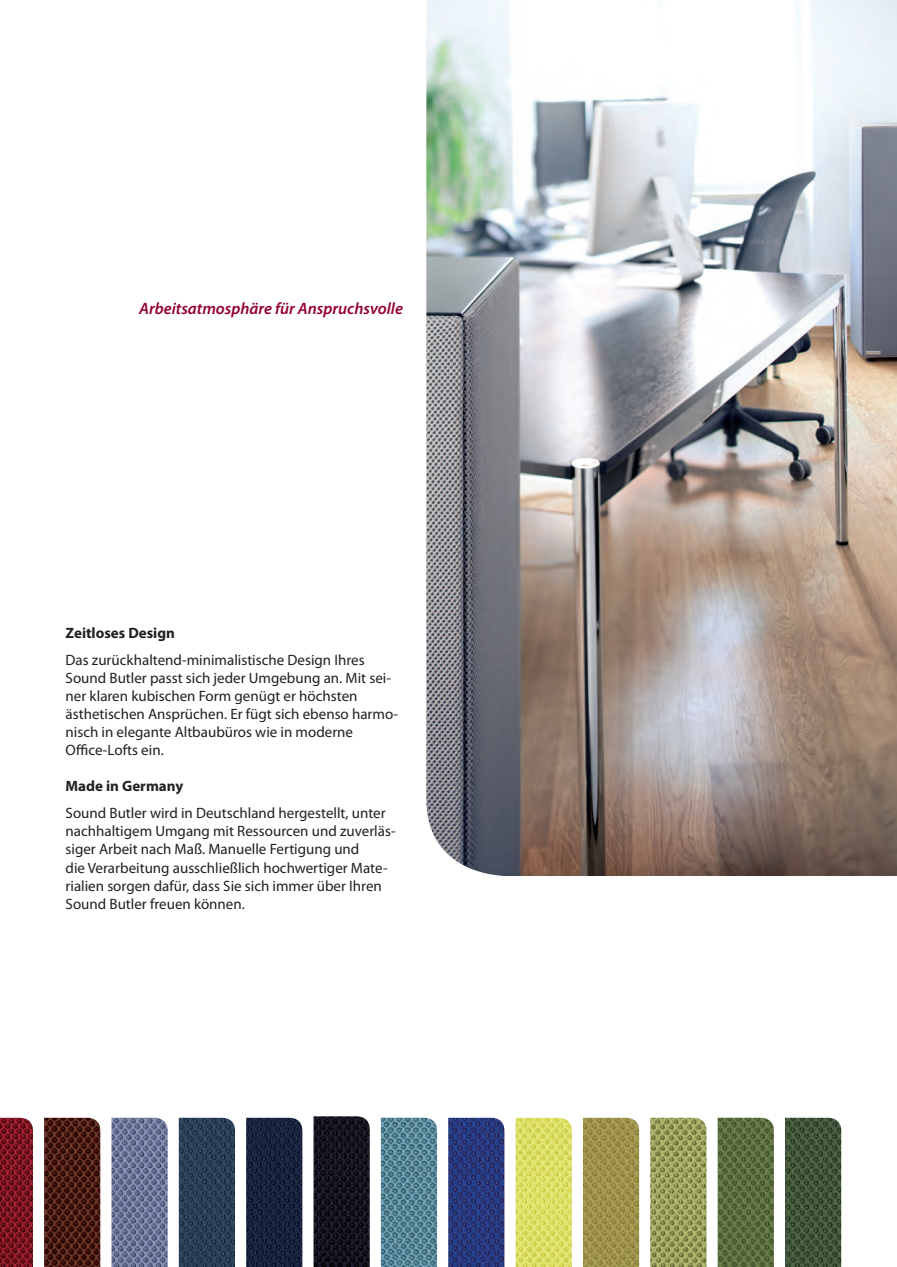
<style>
.page{position:relative;width:897px;height:1267px;background:#fff}
.page>*{position:absolute;margin:0;border:0;box-sizing:border-box;transform-origin:0 0}
.t1{font:italic 600 16.5px "Myriad Pro";color:#920130}
.t2{font:15px/18px "Myriad Pro";color:#231f20}
.t3{font:700 15px "Myriad Pro";color:#231f20}
</style>
<div class="page">
<img style="left:785px;top:1117px;width:56px;height:149px">
<img style="left:426px;top:0;width:470px;height:876px">
<img style="left:111px;top:1117px;width:57px;height:149px">
<img style="left:313px;top:1116px;width:57px;height:150px">
<img style="left:381px;top:1117px;width:56px;height:149px">
<img style="left:0;top:1117px;width:33px;height:149px">
<img style="left:44px;top:1117px;width:56px;height:149px">
<img style="left:717px;top:1117px;width:57px;height:149px">
<img style="left:583px;top:1117px;width:56px;height:149px">
<img style="left:515px;top:1117px;width:57px;height:149px">
<img style="left:650px;top:1117px;width:56px;height:149px">
<img style="left:179px;top:1117px;width:56px;height:149px">
<img style="left:448px;top:1117px;width:56px;height:149px">
<img style="left:246px;top:1117px;width:56px;height:149px">
<p class="t1" style="left:139px;top:298px;width:265px">Arbeitsatmosphäre für Anspruchsvolle</p>
<p class="t3" style="left:66px;top:623px;width:111px">Zeitloses Design</p>
<p class="t2" style="left:66px;top:651px;width:334px">Das zurückhaltend-minimalistische Design Ihres Sound Butler passt sich jeder Umgebung an. Mit sei&shy;ner klaren kubischen Form genügt er höchsten ästhetischen Ansprüchen. Er fügt sich ebenso harmo&shy;nisch in elegante Altbaubüros wie in moderne Office-Lofts ein.</p>
<p class="t3" style="left:66px;top:776px;width:119px">Made in Germany</p>
<p class="t2" style="left:66px;top:804px;width:331px">Sound Butler wird in Deutschland hergestellt, unter nachhaltigem Umgang mit Ressourcen und zuverläs&shy;siger Arbeit nach Maß. Manuelle Fertigung und<br>die Verarbeitung ausschließlich hochwertiger Mate&shy;rialien sorgen dafür, dass Sie sich immer über Ihren Sound Butler freuen können.</p>
</div>
